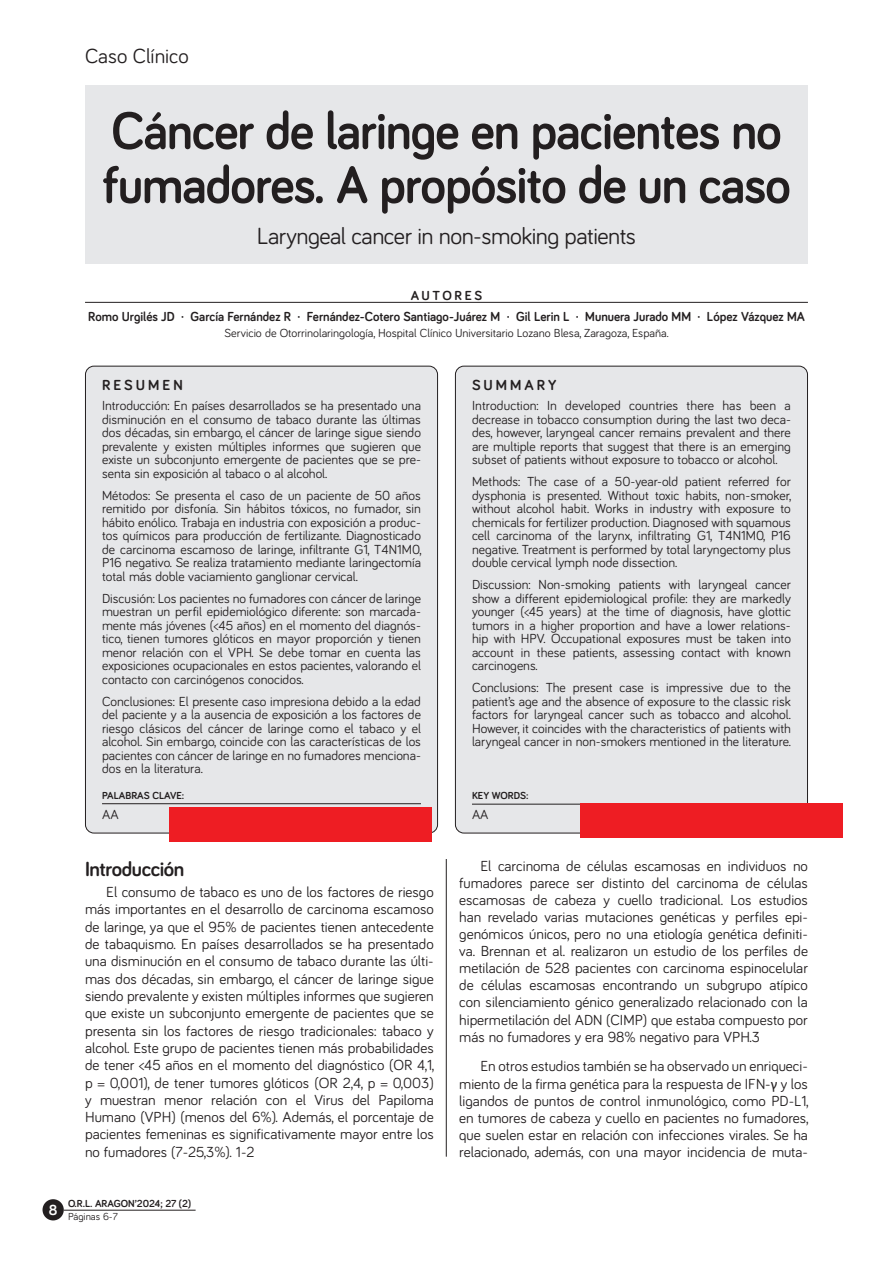
<style>
.page{position:relative;width:893px;height:1263px;background:#fff}
.page>*{position:absolute;margin:0;border:0;box-sizing:border-box;transform-origin:0 0}
.t1{font:700 54px/54px "Bariol";letter-spacing:-.02em;color:#231f20;scale:.96 1}
.t2{font:24px "Bariol";letter-spacing:-.02em;color:#231f20}
.t3{font:700 21px "Bariol";letter-spacing:-.02em;color:#231f20}
.t4{font:21px "Bariol";color:#231f20}
.t5{font:15px/17.2px "Bariol";color:#231f20;text-align:justify}
.t6{font:700 15px "Bariol";letter-spacing:.2em;color:#231f20}
.t7{font:700 15px "Bariol";color:#fff}
.t8{font:13.5px/13.5px "Bariol";color:#231f20;text-align:justify}
.t9{font:700 13.5px/21.3px "Bariol";color:#231f20;text-align:center}
.t10{font:12px "Bariol";color:#231f20}
.t11{font:700 10.5px "Bariol";color:#231f20}
.t12{font:10.5px "Bariol";color:#231f20}
.s1{font-family:"Calibri"}
</style>
<div class="page">
<div style="left:85px;top:366px;width:353px;height:467px;background:#e6e7e9;border-radius:9px"></div>
<div style="left:455px;top:366px;width:352px;height:467px;background:#e6e7e9;border-radius:9px"></div>
<div style="left:85px;top:85px;width:723px;height:179px;background:#e6e7e9"></div>
<hr style="left:446px;top:859px;width:1px;height:298px;background:#231f20">
<hr style="left:102px;top:803px;width:319px;height:1px;background:#231f20">
<hr style="left:472px;top:804px;width:319px;height:1px;background:#231f20">
<hr style="left:85px;top:302px;width:723px;height:1px;background:#231f20">
<hr style="left:64px;top:1210px;width:132px;height:1px;background:#231f20">
<div style="left:43px;top:1199px;width:21px;height:21px;background:#231f20;border-radius:50%"></div>
<div style="left:580px;top:803px;width:263px;height:34px;background:#ee1d23"></div>
<div style="left:169px;top:808px;width:263px;height:34px;background:#ee1d23"></div>
<h3 class="t4" style="left:85px;top:42px;width:105px">Caso Clínico</h3>
<h1 class="t1" style="left:102px;top:102px;width:719px">Cáncer de laringe en pacientes no fumadores. A propósito de un caso</h1>
<h2 class="t2" style="left:257px;top:220px;width:381px">Laryngeal cancer in non-smoking patients</h2>
<p class="t9" style="left:88px;top:284px;width:718px">AUTORES<br>Romo Urgilés JD · García Fernández R · Fernández-Cotero Santiago-Juárez M · Gil Lerin L · Munuera Jurado MM · López Vázquez MA</p>
<p class="t10" style="left:224px;top:325px;width:446px">Servicio de Otorrinolaringología, Hospital Clínico Universitario Lozano Blesa, Zaragoza, España.</p>
<p class="t6" style="left:102px;top:375px;width:82px">RESUMEN</p>
<p class="t6" style="left:472px;top:375px;width:86px">SUMMARY</p>
<p class="t8" style="left:472px;top:398px;width:320px">Introduction: In developed countries there has been a decrease in tobacco consumption during the last two deca&shy;des, however, laryngeal cancer remains prevalent and there are multiple reports that suggest that there is an emerging subset of patients without exposure to tobacco or alcohol.</p>
<p class="t8" style="left:472px;top:474px;width:321px">Methods: The case of a 50-year-old patient referred for dysphonia is presented. Without toxic habits, non-smoker, without alcohol habit. Works in industry with exposure to chemicals for fertilizer production. Diagnosed with squamous cell carcinoma of the larynx, infiltrating G1, T4N1M0, P16 negative. Treatment is performed by total laryngectomy plus double cervical lymph node dissection.</p>
<p class="t8" style="left:472px;top:577px;width:320px">Discussion: Non-smoking patients with laryngeal cancer show a different epidemiological profile: they are markedly younger (&lt;45 years) at the time of diagnosis, have glottic tumors in a higher proportion and have a lower relations&shy;hip with HPV. Occupational exposures must be taken into account in these patients, assessing contact with known carcinogens.</p>
<p class="t8" style="left:472px;top:680px;width:320px">Conclusions: The present case is impressive due to the patient’s age and the absence of exposure to the classic risk factors for laryngeal cancer such as tobacco and alcohol.<br>However, it coincides with the characteristics of patients with laryngeal cancer in non-smokers mentioned in the literature.</p>
<p class="t8" style="left:102px;top:398px;width:320px">Introducción: En países desarrollados se ha presentado una disminución en el consumo de tabaco durante las últimas dos décadas, sin embargo, el cáncer de laringe sigue siendo prevalente y existen múltiples informes que sugieren que existe un subconjunto emergente de pacientes que se pre&shy;senta sin exposición al tabaco o al alcohol.</p>
<p class="t8" style="left:102px;top:488px;width:321px">Métodos: Se presenta el caso de un paciente de 50 años remitido por disfonía. Sin hábitos tóxicos, no fumador, sin hábito enólico. Trabaja en industria con exposición a produc&shy;tos químicos para producción de fertilizante. Diagnosticado de carcinoma escamoso de laringe, infiltrante G1, T4N1M0, P16 negativo. Se realiza tratamiento mediante laringectomía total más doble vaciamiento ganglionar cervical.</p>
<p class="t8" style="left:102px;top:591px;width:320px">Discusión: Los pacientes no fumadores con cáncer de laringe muestran un perfil epidemiológico diferente: son marcada&shy;mente más jóvenes (&lt;45 años) en el momento del diagnós&shy;tico, tienen tumores glóticos en mayor proporción y tienen menor relación con el VPH. Se debe tomar en cuenta las exposiciones ocupacionales en estos pacientes, valorando el contacto con carcinógenos conocidos.</p>
<p class="t8" style="left:102px;top:694px;width:320px">Conclusiones: El presente caso impresiona debido a la edad del paciente y a la ausencia de exposición a los factores de riesgo clásicos del cáncer de laringe como el tabaco y el alcohol. Sin embargo, coincide con las características de los pacientes con cáncer de laringe en no fumadores menciona&shy;dos en la literatura.</p>
<p class="t8" style="left:102px;top:807px;width:18px">AA</p>
<p class="t8" style="left:472px;top:807px;width:18px">AA</p>
<p class="t11" style="left:102px;top:788px;width:84px">PALABRAS CLAVE:</p>
<p class="t11" style="left:472px;top:788px;width:58px">KEY WORDS:</p>
<h3 class="t3" style="left:85px;top:854px;width:101px">Introducción</h3>
<p class="t5" style="left:85px;top:883px;width:351px;text-indent:21px">El consumo de tabaco es uno de los factores de riesgo más importantes en el desarrollo de carcinoma escamoso de laringe, ya que el 95% de pacientes tienen antecedente de tabaquismo. En países desarrollados se ha presentado una disminución en el consumo de tabaco durante las últi&shy;mas dos décadas, sin embargo, el cáncer de laringe sigue siendo prevalente y existen múltiples informes que sugieren que existe un subconjunto emergente de pacientes que se presenta sin los factores de riesgo tradicionales: tabaco y alcohol. Este grupo de pacientes tienen más probabilidades de tener &lt;45 años en el momento del diagnóstico (OR 4,1, p = 0,001), de tener tumores glóticos (OR 2,4, p = 0,003) y muestran menor relación con el Virus del Papiloma Humano (VPH) (menos del 6%). Además, el porcentaje de pacientes femeninas es significativamente mayor entre los no fumadores (7-25,3%). 1-2</p>
<p class="t7" style="left:49px;top:1200px;width:10px">8</p>
<p class="t11" style="left:68px;top:1197px;width:125px">O.R.L. ARAGON’2024; 27 (2)</p>
<p class="t12" style="left:68px;top:1209px;width:51px">Páginas 6-7</p>
<p class="t5" style="left:459px;top:857px;width:350px;text-indent:21px">El carcinoma de células escamosas en individuos no fumadores parece ser distinto del carcinoma de células escamosas de cabeza y cuello tradicional. Los estudios han revelado varias mutaciones genéticas y perfiles epi&shy;genómicos únicos, pero no una etiología genética definiti&shy;va. Brennan et al. realizaron un estudio de los perfiles de metilación de 528 pacientes con carcinoma espinocelular de células escamosas encontrando un subgrupo atípico con silenciamiento génico generalizado relacionado con la hipermetilación del ADN (CIMP) que estaba compuesto por más no fumadores y era 98% negativo para VPH.3</p>
<p class="t5" style="left:459px;top:1057px;width:351px;text-indent:21px">En otros estudios también se ha observado un enriqueci&shy;miento de la firma genética para la respuesta de IFN-<span class="s1">γ</span> y los ligandos de puntos de control inmunológico, como PD-L1, en tumores de cabeza y cuello en pacientes no fumadores, que suelen estar en relación con infecciones virales. Se ha relacionado, además, con una mayor incidencia de muta-</p>
</div>
